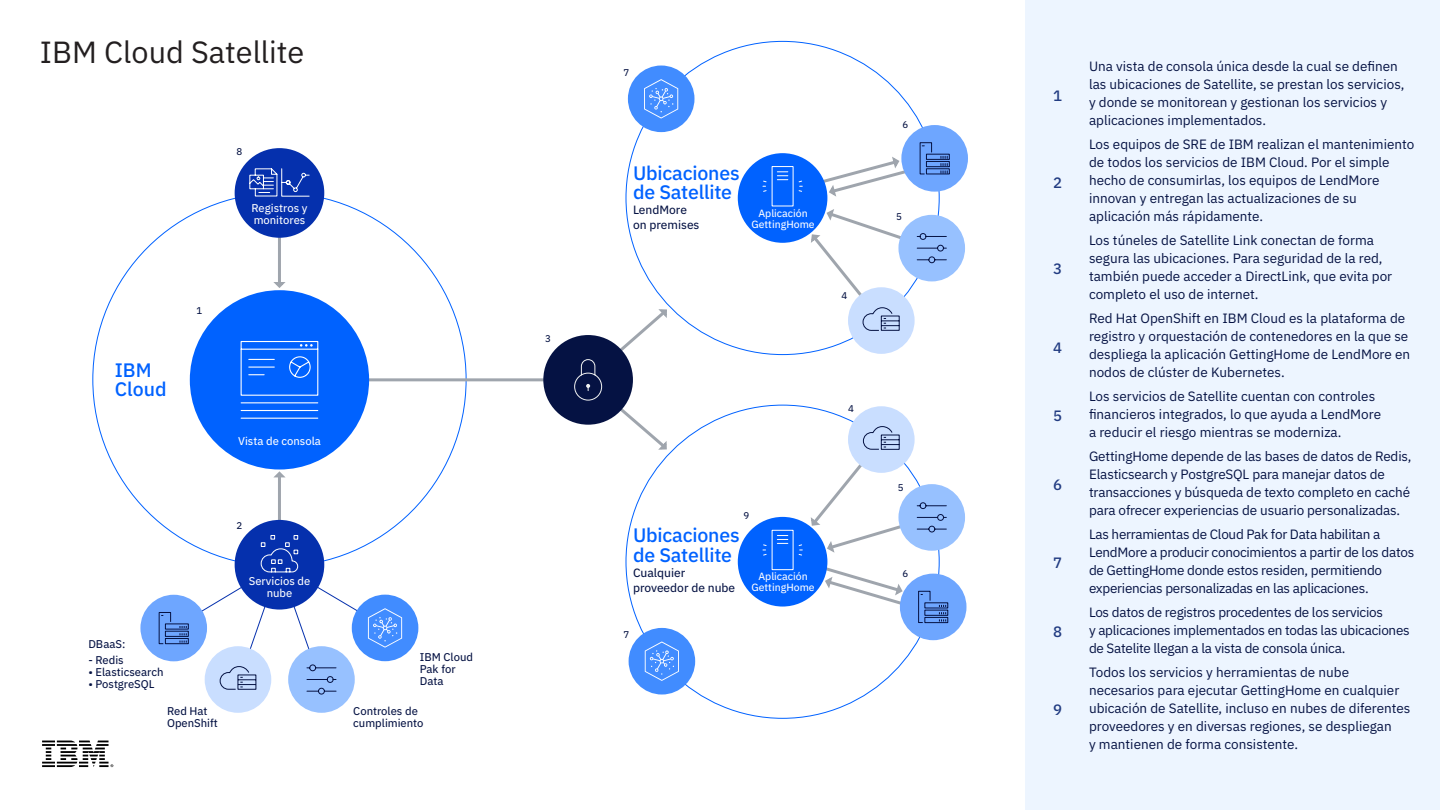
<style>
.page{position:relative;width:1440px;height:810px;background:#fff}
.page>*{position:absolute;margin:0;border:0;box-sizing:border-box;transform-origin:0 0}
.t1{font:30.6px "IBM Plex Sans";color:#231f20}
.t2{font:500 19.5px/19.5px "IBM Plex Sans";letter-spacing:-.01em;color:#0062ff}
.t3{font:500 15px "IBM Plex Sans";color:#223c82}
.t4{font:13.5px/18px "IBM Plex Sans";color:#051243}
.t5{font:13.5px/18px "IBM Plex Sans";letter-spacing:-.02em;color:#051243}
.t6{font:12px/15px "IBM Plex Sans Text";color:#051243}
.t7{font:11.25px/12px "IBM Plex Sans Text";color:#051243}
.t8{font:11.25px/12px "IBM Plex Sans Text";color:#fff}
.t9{font:10.5px/10.5px "IBM Plex Sans Text";color:#fff;text-align:center}
.t10{font:9.75px "IBM Plex Sans Text";color:#051243}
</style>
<div class="page">
<svg style="left:819px;top:157px;width:86px;height:40px"></svg>
<svg style="left:822px;top:565px;width:84px;height:42px"></svg>
<svg style="left:810px;top:207px;width:95px;height:89px"></svg>
<hr style="left:278px;top:233px;width:3px;height:50px;background:#9fa5ad">
<hr style="left:278px;top:476px;width:3px;height:46px;background:#9fa5ad">
<svg style="left:273px;top:471px;width:13px;height:7px"></svg>
<hr style="left:365px;top:378px;width:183px;height:3px;background:#9fa5ad">
<svg style="left:617px;top:309px;width:50px;height:46px"></svg>
<svg style="left:614px;top:403px;width:53px;height:47px"></svg>
<div style="left:190px;top:290px;width:179px;height:180px;background:#0062ff;border-radius:50%"></div>
<div style="left:543px;top:335px;width:90px;height:90px;background:#051243;border-radius:50%"></div>
<svg style="left:574px;top:359px;width:28px;height:42px"></svg>
<div style="left:738px;top:153px;width:89px;height:90px;background:#0062ff;border-radius:50%"></div>
<svg style="left:762px;top:166px;width:41px;height:41px"></svg>
<div style="left:738px;top:517px;width:89px;height:90px;background:#0062ff;border-radius:50%"></div>
<svg style="left:762px;top:530px;width:41px;height:40px"></svg>
<svg style="left:240px;top:341px;width:79px;height:78px"></svg>
<div style="left:901px;top:125px;width:67px;height:67px;background:#6ea6ff;border-radius:50%"></div>
<svg style="left:919px;top:142px;width:31px;height:33px"></svg>
<div style="left:140px;top:595px;width:67px;height:66px;background:#6ea6ff;border-radius:50%"></div>
<div style="left:900px;top:574px;width:66px;height:66px;background:#6ea6ff;border-radius:50%"></div>
<svg style="left:918px;top:591px;width:31px;height:32px"></svg>
<div style="left:235px;top:148px;width:89px;height:90px;background:#0530ad;border-radius:50%"></div>
<svg style="left:249px;top:168px;width:61px;height:29px"></svg>
<div style="left:235px;top:520px;width:89px;height:90px;background:#0530ad;border-radius:50%"></div>
<div style="left:898px;top:215px;width:67px;height:66px;background:#97c1ff;border-radius:50%"></div>
<svg style="left:917px;top:233px;width:30px;height:30px"></svg>
<div style="left:898px;top:484px;width:67px;height:67px;background:#97c1ff;border-radius:50%"></div>
<svg style="left:809px;top:463px;width:138px;height:92px"></svg>
<div style="left:848px;top:287px;width:67px;height:67px;background:#c9deff;border-radius:50%"></div>
<svg style="left:862px;top:307px;width:38px;height:24px"></svg>
<div style="left:848px;top:406px;width:67px;height:67px;background:#c9deff;border-radius:50%"></div>
<svg style="left:863px;top:426px;width:37px;height:24px"></svg>
<div style="left:288px;top:646px;width:67px;height:67px;background:#97c1ff;border-radius:50%"></div>
<div style="left:352px;top:595px;width:66px;height:66px;background:#418cff;border-radius:50%"></div>
<div style="left:205px;top:646px;width:66px;height:67px;background:#c9deff;border-radius:50%"></div>
<svg style="left:156px;top:535px;width:248px;height:165px"></svg>
<svg style="left:273px;top:282px;width:13px;height:6px"></svg>
<div style="left:628px;top:66px;width:67px;height:66px;background:#418cff;border-radius:50%"></div>
<svg style="left:644px;top:79px;width:34px;height:39px"></svg>
<div style="left:629px;top:628px;width:66px;height:67px;background:#418cff;border-radius:50%"></div>
<svg style="left:645px;top:642px;width:34px;height:39px"></svg>
<div style="left:1025px;top:0;width:415px;height:810px;background:#edf5ff"></div>
<svg style="left:42px;top:741px;width:71px;height:26px"></svg>
<p class="t1" style="left:40px;top:29px;width:266px">IBM Cloud Satellite</p>
<p class="t10" style="left:623px;top:65px;width:7px">7</p>
<p class="t2" style="left:115px;top:359px;width:53px">IBM<br>Cloud</p>
<p class="t10" style="left:197px;top:303px;width:7px">1</p>
<p class="t7" style="left:88px;top:638px;width:39px">DBaaS:</p>
<p class="t7" style="left:88px;top:653px;width:37px">- Redis</p>
<p class="t7" style="left:88px;top:665px;width:77px">• Elasticsearch</p>
<p class="t7" style="left:88px;top:677px;width:68px">• PostgreSQL</p>
<p class="t10" style="left:237px;top:144px;width:7px">8</p>
<p class="t8" style="left:252px;top:201px;width:58px">Registros y monitores</p>
<p class="t8" style="left:238px;top:434px;width:84px">Vista de consola</p>
<p class="t10" style="left:545px;top:331px;width:7px">3</p>
<p class="t2" style="left:633px;top:161px;width:108px">Ubicaciones de Satellite</p>
<p class="t6" style="left:633px;top:201px;width:68px">LendMore on premises</p>
<p class="t9" style="left:752px;top:208px;width:65px">Aplicación<br>GettingHome</p>
<p class="t10" style="left:743px;top:508px;width:7px">9</p>
<p class="t10" style="left:237px;top:518px;width:7px">2</p>
<p class="t2" style="left:633px;top:524px;width:108px">Ubicaciones de Satellite</p>
<p class="t6" style="left:633px;top:564px;width:104px">Cualquier proveedor de nube</p>
<p class="t8" style="left:249px;top:574px;width:63px;text-align:center">Servicios de nube</p>
<p class="t9" style="left:752px;top:571px;width:65px">Aplicación<br>GettingHome</p>
<p class="t7" style="left:420px;top:650px;width:55px">IBM Cloud<br>Pak for<br>Data</p>
<p class="t10" style="left:623px;top:627px;width:7px">7</p>
<p class="t7" style="left:167px;top:704px;width:52px">Red Hat<br>OpenShift</p>
<p class="t7" style="left:353px;top:704px;width:72px">Controles de cumplimiento</p>
<p class="t10" style="left:841px;top:288px;width:7px">4</p>
<p class="t10" style="left:848px;top:401px;width:7px">4</p>
<p class="t10" style="left:903px;top:117px;width:7px">6</p>
<p class="t10" style="left:896px;top:209px;width:7px">5</p>
<p class="t10" style="left:898px;top:480px;width:7px">5</p>
<p class="t10" style="left:903px;top:566px;width:7px">6</p>
<p class="t3" style="left:1053px;top:84px;width:10px">1</p>
<p class="t3" style="left:1053px;top:171px;width:10px">2</p>
<p class="t3" style="left:1053px;top:257px;width:10px">3</p>
<p class="t3" style="left:1053px;top:336px;width:10px">4</p>
<p class="t3" style="left:1053px;top:404px;width:10px">5</p>
<p class="t3" style="left:1053px;top:473px;width:10px">6</p>
<p class="t3" style="left:1053px;top:551px;width:10px">7</p>
<p class="t3" style="left:1053px;top:620px;width:10px">8</p>
<p class="t3" style="left:1053px;top:698px;width:10px">9</p>
<p class="t4" style="left:1089px;top:56px;width:317px">Una vista de consola única desde la cual se definen las ubicaciones de Satellite, se prestan los servicios, y donde se monitorean y gestionan los servicios y aplicaciones implementados.</p>
<p class="t4" style="left:1089px;top:134px;width:327px">Los equipos de SRE de IBM realizan el mantenimiento de todos los servicios de IBM Cloud. Por el simple hecho de consumirlas, los equipos de LendMore innovan y entregan las actualizaciones de su aplicación más rápidamente.</p>
<p class="t4" style="left:1089px;top:230px;width:305px">Los túneles de Satellite Link conectan de forma segura las ubicaciones. Para seguridad de la red, también puede acceder a DirectLink, que evita por completo el uso de internet.</p>
<p class="t4" style="left:1089px;top:308px;width:323px">Red Hat OpenShift en IBM Cloud es la plataforma de registro y orquestación de contenedores en la que se despliega la aplicación GettingHome de LendMore en nodos de clúster de Kubernetes.</p>
<p class="t4" style="left:1089px;top:386px;width:294px">Los servicios de Satellite cuentan con controles financieros integrados, lo que ayuda a LendMore a reducir el riesgo mientras se moderniza.</p>
<p class="t4" style="left:1089px;top:446px;width:324px">GettingHome depende de las bases de datos de Redis, Elasticsearch y PostgreSQL para manejar datos de transacciones y búsqueda de texto completo en caché para ofrecer experiencias de usuario personalizadas.</p>
<p class="t5" style="left:1089px;top:524px;width:327px">Las herramientas de Cloud Pak for Data habilitan a LendMore a producir conocimientos a partir de los datos de GettingHome donde estos residen, permitiendo experiencias personalizadas en las aplicaciones.</p>
<p class="t5" style="left:1089px;top:602px;width:322px">Los datos de registros procedentes de los servicios<br>y aplicaciones implementados en todas las ubicaciones de Satelite llegan a la vista de consola única.</p>
<p class="t4" style="left:1089px;top:662px;width:323px">Todos los servicios y herramientas de nube necesarios para ejecutar GettingHome en cualquier ubicación de Satellite, incluso en nubes de diferentes proveedores y en diversas regiones, se despliegan<br>y mantienen de forma consistente.</p>
</div>
